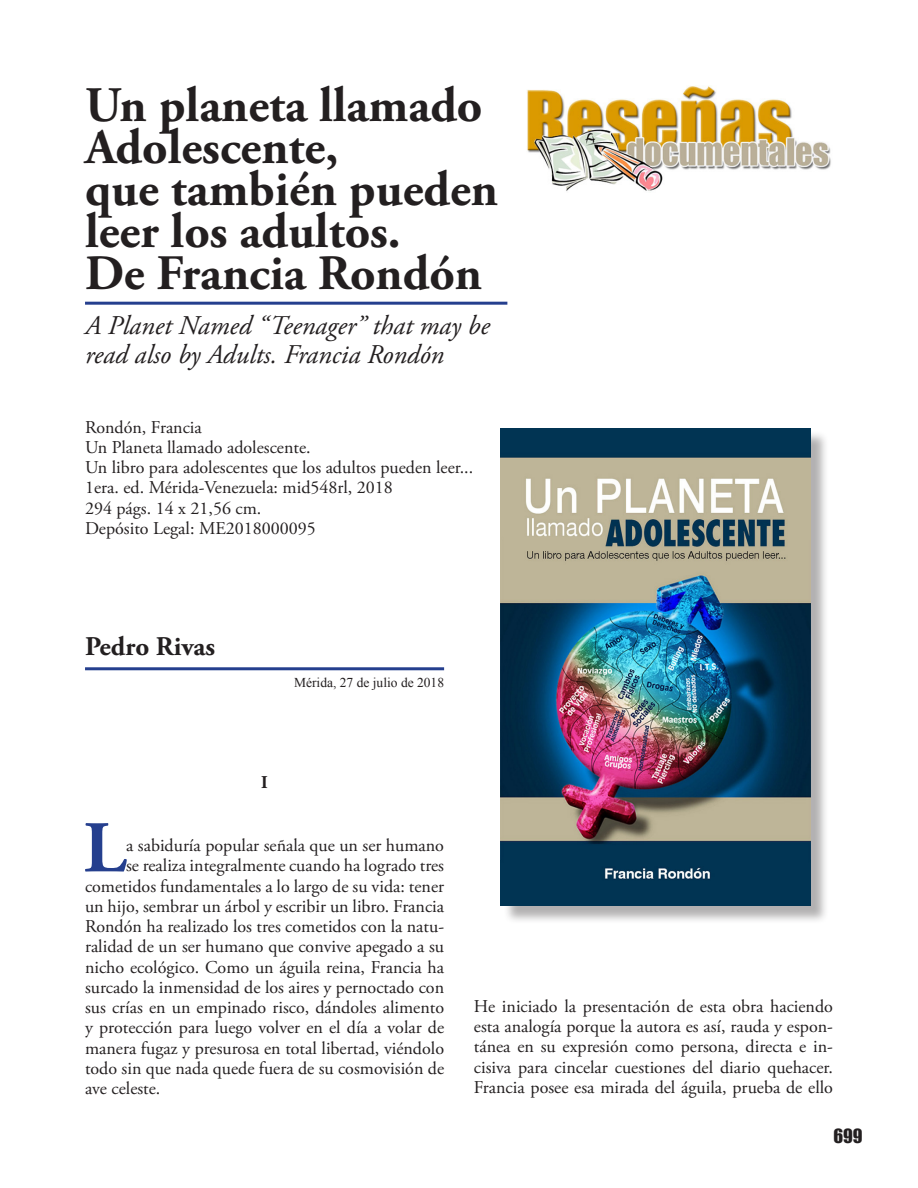
<style>
.page{position:relative;width:918px;height:1188px;background:#fff}
.page>*{position:absolute;margin:0;border:0;box-sizing:border-box;transform-origin:0 0}
.Capital{font:700 72.75px "Adobe Garamond Pro";color:#253f8e}
.TITULO_ART_Sin{font:700 49.5px/42px "Adobe Garamond Pro";color:#231f20}
.TITULO_ART_Con{font:700 49.5px "Adobe Garamond Pro";color:#231f20}
.Titulo_Ingles{font:italic 27px/28.5px "Adobe Garamond Pro";color:#231f20}
.Autores{font:700 27px "Adobe Garamond Pro";color:#231f20}
.Capital-2{font:18px/20.2px "Adobe Garamond Pro";color:#231f20;text-align:justify}
.t1{font:18px "Impact";color:#231f20}
.t2{font:700 18px "Adobe Garamond Pro";color:#231f20}
.Recibido{font:13.5px "Times New Roman";color:#231f20}
</style>
<div class="page">
<img style="left:527px;top:86px;width:304px;height:105px">
<hr style="left:85px;top:302px;width:422px;height:3px;background:#253f8e">
<div style="left:503px;top:431px;width:327px;height:493px;background:#231f20;opacity:.35"></div>
<img style="left:501px;top:428px;width:310px;height:478px">
<hr style="left:85px;top:667px;width:359px;height:3px;background:#253f8e">
<p class="TITULO_ART_Sin" style="left:85px;top:85px;width:399px">Un planeta llamado<br>Adolescente,</p>
<p class="TITULO_ART_Sin" style="left:85px;top:169px;width:415px">que también pueden</p>
<p class="TITULO_ART_Sin" style="left:85px;top:211px;width:317px">leer los adultos.</p>
<p class="TITULO_ART_Con" style="left:85px;top:244px;width:399px">De Francia Rondón</p>
<p class="Titulo_Ingles" style="left:85px;top:312px;width:406px">A Planet Named “Teenager” that may be read also by Adults. Francia Rondón</p>
<p class="Capital-2" style="left:85px;top:417px;width:118px">Rondón, Francia</p>
<p class="Capital-2" style="left:85px;top:438px;width:227px">Un Planeta llamado adolescente.</p>
<p class="Capital-2" style="left:85px;top:458px;width:390px">Un libro para adolescentes que los adultos pueden leer...</p>
<p class="Capital-2" style="left:85px;top:478px;width:309px">1era. ed. Mérida-Venezuela: mid548rl, 2018</p>
<p class="Capital-2" style="left:85px;top:498px;width:178px">294 págs. 14 x 21,56 cm.</p>
<p class="Capital-2" style="left:85px;top:519px;width:232px">Depósito Legal: ME2018000095</p>
<p class="Autores" style="left:85px;top:630px;width:132px">Pedro Rivas</p>
<p class="Recibido" style="left:294px;top:673px;width:151px">Mérida, 27 de julio de 2018</p>
<p class="t2" style="left:261px;top:772px;width:8px">I</p>
<p class="Capital" style="left:84px;top:806px;width:44px">L</p>
<p class="Capital-2" style="left:126px;top:836px;width:319px">a sabiduría popular señala que un ser humano</p>
<p class="Capital-2" style="left:126px;top:856px;width:319px">se realiza integralmente cuando ha logrado tres</p>
<p class="Capital-2" style="left:85px;top:876px;width:361px">cometidos fundamentales a lo largo de su vida: tener</p>
<p class="Capital-2" style="left:85px;top:897px;width:361px">un hijo, sembrar un árbol y escribir un libro. Francia</p>
<p class="Capital-2" style="left:85px;top:917px;width:361px">Rondón ha realizado los tres cometidos con la natu-</p>
<p class="Capital-2" style="left:85px;top:937px;width:361px">ralidad de un ser humano que convive apegado a su</p>
<p class="Capital-2" style="left:85px;top:957px;width:361px">nicho ecológico. Como un águila reina, Francia ha</p>
<p class="Capital-2" style="left:85px;top:978px;width:361px">surcado la inmensidad de los aires y pernoctado con</p>
<p class="Capital-2" style="left:85px;top:998px;width:361px">sus crías en un empinado risco, dándoles alimento</p>
<p class="Capital-2" style="left:85px;top:1018px;width:361px">y protección para luego volver en el día a volar de</p>
<p class="Capital-2" style="left:85px;top:1038px;width:361px">manera fugaz y presurosa en total libertad, viéndolo</p>
<p class="Capital-2" style="left:85px;top:1059px;width:361px">todo sin que nada quede fuera de su cosmovisión de</p>
<p class="Capital-2" style="left:85px;top:1079px;width:77px">ave celeste.</p>
<p class="Capital-2" style="left:474px;top:997px;width:361px">He iniciado la presentación de esta obra haciendo esta analogía porque la autora es así, rauda y espon&shy;tánea en su expresión como persona, directa e in&shy;cisiva para cincelar cuestiones del diario quehacer.<br>Francia posee esa mirada del águila, prueba de ello</p>
<p class="t1" style="left:833px;top:1122px;width:31px">699</p>
</div>
